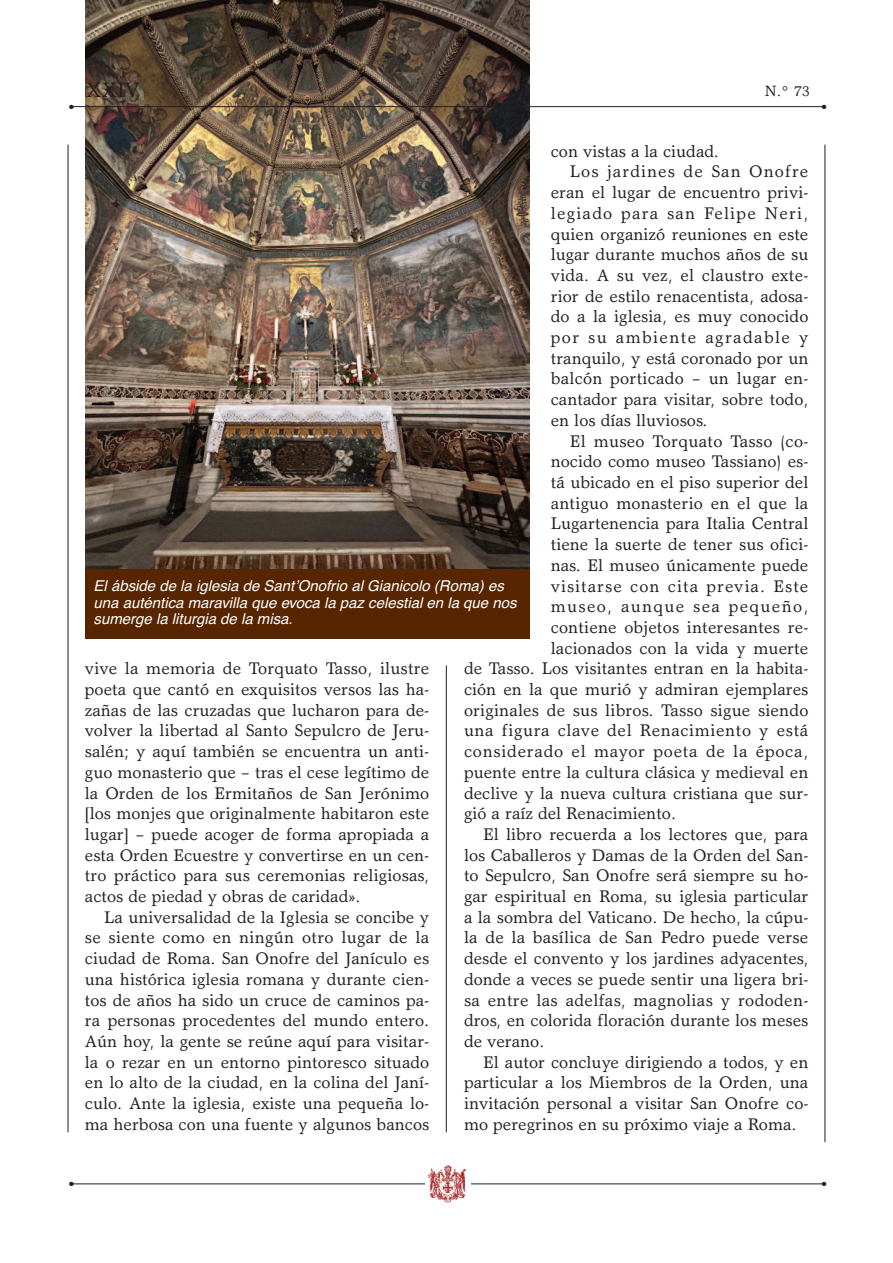
<style>
.page{position:relative;width:893px;height:1263px;background:#fff}
.page>*{position:absolute;margin:0;border:0;box-sizing:border-box;transform-origin:0 0}
.t1{font:21px "Garth Graphic";color:#231f20}
.t2{font:16.95px/20.7px "Garth Graphic";color:#231f20;text-align:justify}
.t3{font:16.95px "Garth Graphic";letter-spacing:.02em;color:#231f20}
.t4{font:16.95px "Garth Graphic";letter-spacing:.035em;color:#231f20}
.t5{font:16.95px "Garth Graphic";letter-spacing:.045em;color:#231f20}
.t6{font:16.95px "Garth Graphic";letter-spacing:.055em;color:#231f20}
.t7{font:16.95px "Garth Graphic";letter-spacing:.07em;color:#231f20}
.t8{font:16.95px "Garth Graphic";letter-spacing:.08em;color:#231f20}
.t9{font:16.95px "Garth Graphic";letter-spacing:.075em;color:#231f20}
.t10{font:16.95px "Garth Graphic";letter-spacing:.06em;color:#231f20}
.t11{font:italic 15px/16.5px "Helvetica";color:#fff}
.t12{font:15px "Garth Graphic";color:#231f20}
.t13{font:6px "Zapf Dingbats";color:#231f20}
</style>
<div class="page">
<hr style="left:68px;top:145px;width:1px;height:987px;background:#231f20">
<hr style="left:825px;top:145px;width:1px;height:997px;background:#231f20">
<hr style="left:71px;top:1183px;width:754px;height:1px;background:#231f20">
<div style="left:425px;top:1164px;width:45px;height:41px;background:#fff"></div>
<img style="left:427px;top:1165px;width:39px;height:38px">
<hr style="left:446px;top:665px;width:1px;height:467px;background:#231f20">
<img style="left:85px;top:0;width:445px;height:569px">
<div style="left:85px;top:569px;width:445px;height:69px;background:#572500"></div>
<hr style="left:71px;top:106px;width:754px;height:1px;background:#231f20">
<p class="t1" style="left:86px;top:82px;width:56px">XXIV</p>
<p class="t12" style="left:765px;top:85px;width:46px">N.° 73</p>
<p class="t13" style="left:69px;top:103px;width:6px">●</p>
<p class="t13" style="left:822px;top:103px;width:6px">●</p>
<p class="t2" style="left:551px;top:142px;width:170px">con vistas a la ciudad.</p>
<p class="t10" style="left:570px;top:165px;width:240px">Los jardines de San Onofre</p>
<p class="t2" style="left:551px;top:184px;width:259px">eran el lugar de encuentro privi-</p>
<p class="t7" style="left:551px;top:207px;width:259px">legiado para san Felipe Neri,</p>
<p class="t2" style="left:551px;top:225px;width:259px">quien organizó reuniones en este</p>
<p class="t2" style="left:551px;top:246px;width:259px">lugar durante muchos años de su</p>
<p class="t2" style="left:551px;top:267px;width:259px">vida. A su vez, el claustro exte-</p>
<p class="t2" style="left:551px;top:287px;width:259px">rior de estilo renacentista, adosa-</p>
<p class="t2" style="left:551px;top:308px;width:259px">do a la iglesia, es muy conocido</p>
<p class="t8" style="left:551px;top:331px;width:259px">por su ambiente agradable y</p>
<p class="t2" style="left:551px;top:349px;width:259px">tranquilo, y está coronado por un</p>
<p class="t2" style="left:551px;top:370px;width:259px">balcón porticado – un lugar en-</p>
<p class="t2" style="left:551px;top:391px;width:259px">cantador para visitar, sobre todo,</p>
<p class="t2" style="left:551px;top:411px;width:158px">en los días lluviosos.</p>
<p class="t2" style="left:570px;top:432px;width:240px">El museo Torquato Tasso (co-</p>
<p class="t2" style="left:551px;top:453px;width:259px">nocido como museo Tassiano) es-</p>
<p class="t2" style="left:551px;top:474px;width:259px">tá ubicado en el piso superior del</p>
<p class="t2" style="left:551px;top:494px;width:259px">antiguo monasterio en el que la</p>
<p class="t2" style="left:551px;top:515px;width:259px">Lugartenencia para Italia Central</p>
<p class="t2" style="left:551px;top:536px;width:259px">tiene la suerte de tener sus ofici-</p>
<p class="t2" style="left:551px;top:556px;width:259px">nas. El museo únicamente puede</p>
<p class="t6" style="left:551px;top:579px;width:259px">visitarse con cita previa. Este</p>
<p class="t9" style="left:551px;top:600px;width:259px">museo, aunque sea pequeño,</p>
<p class="t2" style="left:551px;top:618px;width:259px">contiene objetos interesantes re-</p>
<p class="t2" style="left:551px;top:639px;width:259px">lacionados con la vida y muerte</p>
<p class="t2" style="left:464px;top:660px;width:346px">de Tasso. Los visitantes entran en la habita-</p>
<p class="t2" style="left:464px;top:681px;width:346px">ción en la que murió y admiran ejemplares</p>
<p class="t2" style="left:464px;top:701px;width:346px">originales de sus libros. Tasso sigue siendo</p>
<p class="t4" style="left:464px;top:724px;width:346px">una figura clave del Renacimiento y está</p>
<p class="t5" style="left:464px;top:745px;width:346px">considerado el mayor poeta de la época,</p>
<p class="t2" style="left:464px;top:763px;width:346px">puente entre la cultura clásica y medieval en</p>
<p class="t2" style="left:464px;top:784px;width:346px">declive y la nueva cultura cristiana que sur-</p>
<p class="t2" style="left:464px;top:805px;width:214px">gió a raíz del Renacimiento.</p>
<p class="t2" style="left:483px;top:825px;width:327px">El libro recuerda a los lectores que, para</p>
<p class="t2" style="left:464px;top:846px;width:346px">los Caballeros y Damas de la Orden del San-</p>
<p class="t2" style="left:464px;top:867px;width:346px">to Sepulcro, San Onofre será siempre su ho-</p>
<p class="t2" style="left:464px;top:888px;width:346px">gar espiritual en Roma, su iglesia particular</p>
<p class="t2" style="left:464px;top:908px;width:346px">a la sombra del Vaticano. De hecho, la cúpu-</p>
<p class="t2" style="left:464px;top:929px;width:346px">la de la basílica de San Pedro puede verse</p>
<p class="t2" style="left:464px;top:950px;width:346px">desde el convento y los jardines adyacentes,</p>
<p class="t2" style="left:464px;top:970px;width:346px">donde a veces se puede sentir una ligera bri-</p>
<p class="t3" style="left:464px;top:993px;width:346px">sa entre las adelfas, magnolias y rododen-</p>
<p class="t2" style="left:464px;top:1012px;width:346px">dros, en colorida floración durante los meses</p>
<p class="t2" style="left:464px;top:1032px;width:82px">de verano.</p>
<p class="t2" style="left:483px;top:1053px;width:327px">El autor concluye dirigiendo a todos, y en</p>
<p class="t2" style="left:464px;top:1074px;width:346px">particular a los Miembros de la Orden, una</p>
<p class="t2" style="left:464px;top:1095px;width:346px">invitación personal a visitar San Onofre co-</p>
<p class="t2" style="left:464px;top:1115px;width:334px">mo peregrinos en su próximo viaje a Roma.</p>
<p class="t11" style="left:94px;top:578px;width:425px">El ábside de la iglesia de Sant’Onofrio al Gianicolo (Roma) es una auténtica maravilla que evoca la paz celestial en la que nos sumerge la liturgia de la misa.</p>
<p class="t2" style="left:85px;top:660px;width:346px">vive la memoria de Torquato Tasso, ilustre poeta que cantó en exquisitos versos las ha&shy;zañas de las cruzadas que lucharon para de&shy;volver la libertad al Santo Sepulcro de Jeru&shy;salén; y aquí también se encuentra un anti&shy;guo monasterio que – tras el cese legítimo de la Orden de los Ermitaños de San Jerónimo [los monjes que originalmente habitaron este lugar] – puede acoger de forma apropiada a esta Orden Ecuestre y convertirse en un cen&shy;tro práctico para sus ceremonias religiosas, actos de piedad y obras de caridad».</p>
<p class="t2" style="left:85px;top:908px;width:346px;text-indent:19px">La universalidad de la Iglesia se concibe y se siente como en ningún otro lugar de la ciudad de Roma. San Onofre del Janículo es una histórica iglesia romana y durante cien&shy;tos de años ha sido un cruce de caminos pa&shy;ra personas procedentes del mundo entero.<br>Aún hoy, la gente se reúne aquí para visitar&shy;la o rezar en un entorno pintoresco situado en lo alto de la ciudad, en la colina del Janí&shy;culo. Ante la iglesia, existe una pequeña lo&shy;ma herbosa con una fuente y algunos bancos</p>
<p class="t13" style="left:69px;top:1180px;width:6px">●</p>
<p class="t13" style="left:822px;top:1181px;width:6px">●</p>
</div>
